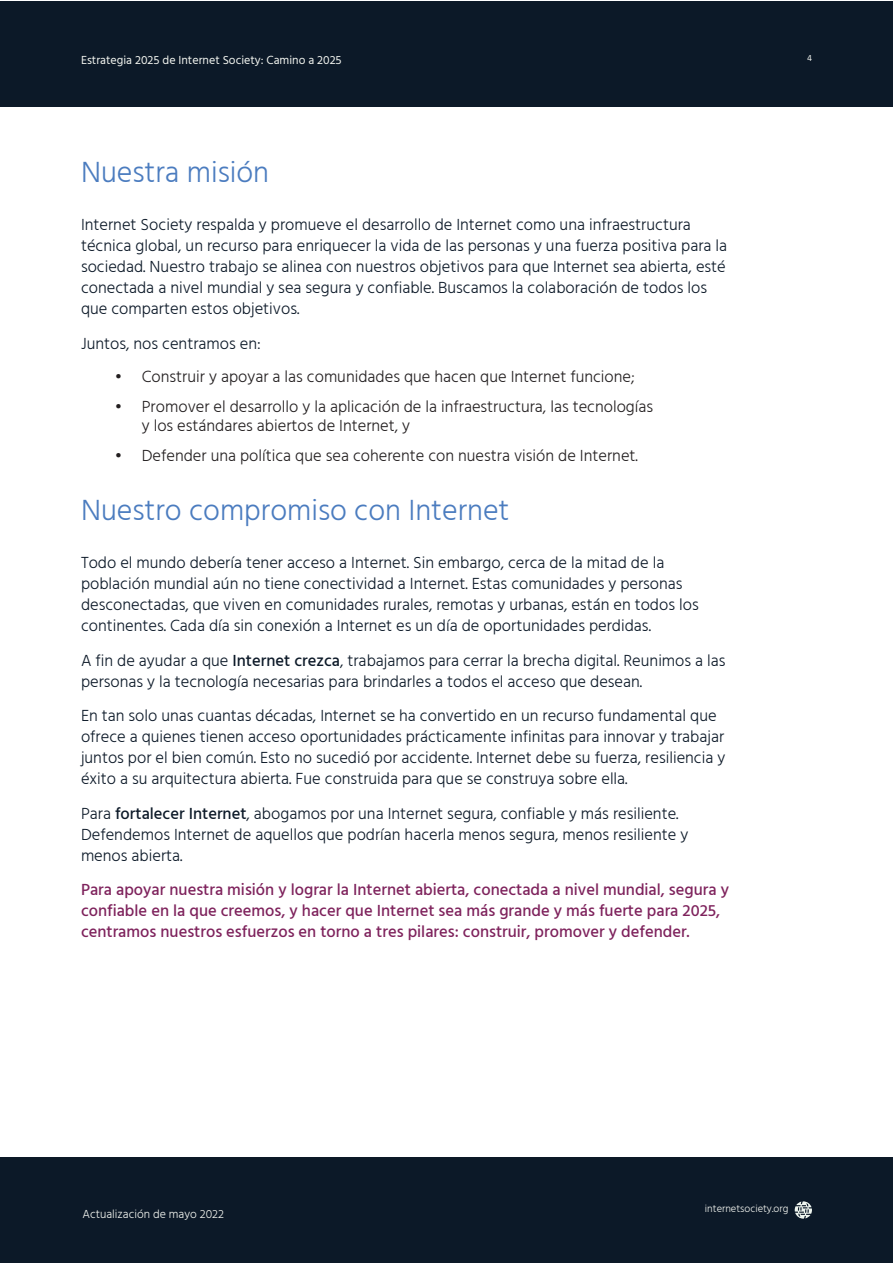
<style>
.page{position:relative;width:893px;height:1263px;background:#fff}
.page>*{position:absolute;margin:0;border:0;box-sizing:border-box;transform-origin:0 0}
.t1{font:300 30px "Hind";color:#4b7cbf}
.t2{font:300 16.5px/21px "Hind";color:#0c1928}
.t3{font:300 16.5px/19.8px "Hind";color:#231f20}
.t4{font:500 16.5px/21px "Hind";color:#7e225c}
.t5{font:12px "Hind";color:#f3f5f0}
.t6{font:300 12px "Hind";color:#f3f5f0}
.t7{font:300 10.5px "Hind";color:#f3f5f0}
.t8{font:9px "Hind";color:#f3f5f0}
.s1{font-weight:500}
</style>
<div class="page">
<div style="left:0;top:1157px;width:893px;height:106px;background:#0c1928"></div>
<div style="left:0;top:1px;width:893px;height:106px;background:#0c1928"></div>
<svg style="left:795px;top:1201px;width:17px;height:18px"></svg>
<p class="t5" style="left:81px;top:52px;width:262px">Estrategia 2025 de Internet Society: Camino a 2025</p>
<h1 class="t1" style="left:81px;top:152px;width:190px">Nuestra misión</h1>
<p class="t2" style="left:81px;top:215px;width:648px">Internet Society respalda y promueve el desarrollo de Internet como una infraestructura técnica global, un recurso para enriquecer la vida de las personas y una fuerza positiva para la sociedad. Nuestro trabajo se alinea con nuestros objetivos para que Internet sea abierta, esté conectada a nivel mundial y sea segura y confiable. Buscamos la colaboración de todos los que comparten estos objetivos.</p>
<p class="t2" style="left:81px;top:334px;width:181px">Juntos, nos centramos en:</p>
<p class="t3" style="left:115px;top:368px;width:521px">• Construir y apoyar a las comunidades que hacen que Internet funcione;</p>
<p class="t3" style="left:142px;top:397px;width:513px;text-indent:-27px">• Promover el desarrollo y la aplicación de la infraestructura, las tecnologías y los estándares abiertos de Internet, y</p>
<p class="t3" style="left:115px;top:446px;width:525px">• Defender una política que sea coherente con nuestra visión de Internet.</p>
<h1 class="t1" style="left:81px;top:490px;width:430px">Nuestro compromiso con Internet</h1>
<p class="t2" style="left:81px;top:553px;width:619px">Todo el mundo debería tener acceso a Internet. Sin embargo, cerca de la mitad de la población mundial aún no tiene conectividad a Internet. Estas comunidades y personas desconectadas, que viven en comunidades rurales, remotas y urbanas, están en todos los continentes. Cada día sin conexión a Internet es un día de oportunidades perdidas.</p>
<p class="t2" style="left:81px;top:651px;width:646px">A fin de ayudar a que <span class="s1">Internet crezca</span>, trabajamos para cerrar la brecha digital. Reunimos a las personas y la tecnología necesarias para brindarles a todos el acceso que desean.</p>
<p class="t2" style="left:81px;top:706px;width:646px">En tan solo unas cuantas décadas, Internet se ha convertido en un recurso fundamental que ofrece a quienes tienen acceso oportunidades prácticamente infinitas para innovar y trabajar juntos por el bien común. Esto no sucedió por accidente. Internet debe su fuerza, resiliencia y éxito a su arquitectura abierta. Fue construida para que se construya sobre ella.</p>
<p class="t2" style="left:81px;top:804px;width:609px">Para <span class="s1">fortalecer Internet</span>, abogamos por una Internet segura, confiable y más resiliente.<br>Defendemos Internet de aquellos que podrían hacerla menos segura, menos resiliente y menos abierta.</p>
<p class="t4" style="left:81px;top:880px;width:650px">Para apoyar nuestra misión y lograr la Internet abierta, conectada a nivel mundial, segura y confiable en la que creemos, y hacer que Internet sea más grande y más fuerte para 2025, centramos nuestros esfuerzos en torno a tres pilares: construir, promover y defender.</p>
<p class="t8" style="left:807px;top:52px;width:6px">4</p>
<p class="t6" style="left:82px;top:1206px;width:143px">Actualización de mayo 2022</p>
<p class="t7" style="left:705px;top:1202px;width:85px">internetsociety.org</p>
</div>
